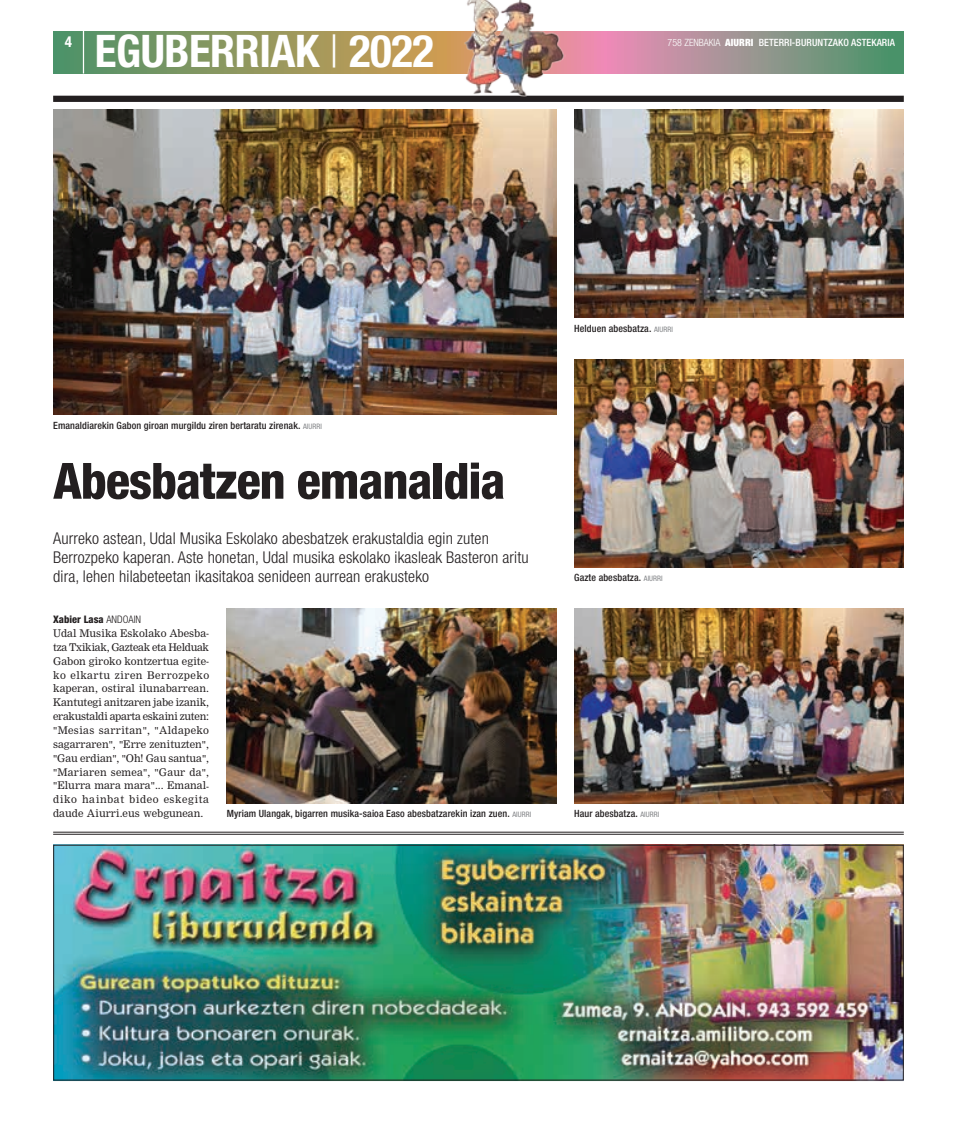
<style>
.page{position:relative;width:957px;height:1134px;background:#fff}
.page>*{position:absolute;margin:0;border:0;box-sizing:border-box;transform-origin:0 0}
.t1{font:800 condensed 50px "Helvetica Neue";letter-spacing:-.02em;color:#231f20}
.t2{font:700 condensed 45px "Helvetica Neue";letter-spacing:-.01em;color:#fff}
.t3{font:300 condensed 16.25px/18.8px "Helvetica Neue";letter-spacing:.01em;color:#231f20}
.t4{font:700 condensed 15px "Helvetica Neue";color:#fff}
.t5{font:10.38px/13.9px "M Nimrod";letter-spacing:.025em;color:#231f20;text-align:justify}
.t6{font:800 condensed 10.38px "Helvetica Neue";color:#231f20}
.t7{font:500 condensed 10px "Helvetica Neue";letter-spacing:.01em;color:#231f20}
.t8{font:500 condensed 10px "Helvetica Neue";letter-spacing:.01em;color:#fff}
.s1{font-weight:300}
.s2{font-weight:900}
.s3{font-weight:400;font-size:7.5px;color:#808285}
</style>
<div class="page">
<hr style="left:53px;top:1080px;width:851px;height:1px;background:#231f20">
<hr style="left:53px;top:832px;width:851px;height:1px;background:#231f20">
<hr style="left:53px;top:834px;width:851px;height:1px;background:#231f20">
<img style="left:574px;top:110px;width:330px;height:208px">
<img style="left:574px;top:360px;width:330px;height:208px">
<img style="left:574px;top:609px;width:330px;height:195px">
<img style="left:227px;top:609px;width:329px;height:195px">
<img style="left:53px;top:110px;width:503px;height:305px">
<div style="left:53px;top:96px;width:851px;height:6px;background:#231f20"></div>
<img style="left:55px;top:847px;width:846px;height:231px">
<div style="left:53px;top:845px;width:850px;height:235px;border:1px solid #231f20"></div>
<svg style="left:53px;top:31px;width:851px;height:43px;background:#999476"></svg>
<hr style="left:83px;top:31px;width:1px;height:43px;background:#fff">
<img style="left:462px;top:0;width:103px;height:97px">
<h3 class="t4" style="left:65px;top:33px;width:9px">4</h3>
<h2 class="t2" style="left:95px;top:24px;width:69px">EGUBERRIAK</h2>
<h2 class="t2" style="left:329px;top:24px;width:106px"><span class="s1">|</span> 2022</h2>
<p class="t8" style="left:667px;top:37px;width:229px"><span class="s1">758 zenbakia</span> <span class="s2">AIURRI</span> BETERRI-BURUNTZAKO ASTEKARIA</p>
<p class="t7" style="left:53px;top:419px;width:270px">Emanaldiarekin Gabon giroan murgildu ziren bertaratu zirenak. <span class="s3">AIURRI</span></p>
<h1 class="t1" style="left:53px;top:450px;width:454px">Abesbatzen emanaldia</h1>
<h3 class="t3" style="left:53px;top:529px;width:477px">Aurreko astean, Udal Musika Eskolako abesbatzek erakustaldia egin zuten<br>Berrozpeko kaperan. Aste honetan, Udal musika eskolako ikasleak Basteron aritu dira, lehen hilabeteetan ikasitakoa senideen aurrean erakusteko</h3>
<p class="t7" style="left:574px;top:322px;width:100px">Helduen abesbatza. <span class="s3">AIURRI</span></p>
<p class="t7" style="left:574px;top:572px;width:90px">Gazte abesbatza. <span class="s3">AIURRI</span></p>
<p class="t6" style="left:53px;top:613px;width:90px">Xabier Lasa <span class="s1">andoain</span></p>
<p class="t5" style="left:53px;top:626px;width:157px">Udal Musika Eskolako Abesba&shy;tza Txikiak, Gazteak eta Helduak Gabon giroko kontzertua egite&shy;ko elkartu ziren Berrozpeko kaperan, ostiral ilunabarrean.<br>Kantutegi anitzaren jabe izanik, erakustaldi aparta eskaini zuten: "Mesias sarritan", "Aldapeko sagarraren", "Erre zenituzten", "Gau erdian", "Oh! Gau santua", "Mariaren semea", "Gaur da", "Elurra mara mara"... Emanal&shy;diko hainbat bideo eskegita daude Aiurri.eus webgunean.</p>
<p class="t7" style="left:227px;top:808px;width:306px">Myriam Ulangak, bigarren musika-saioa Easo abesbatzarekin izan zuen. <span class="s3">AIURRI</span></p>
<p class="t7" style="left:574px;top:808px;width:87px">Haur abesbatza. <span class="s3">AIURRI</span></p>
</div>
